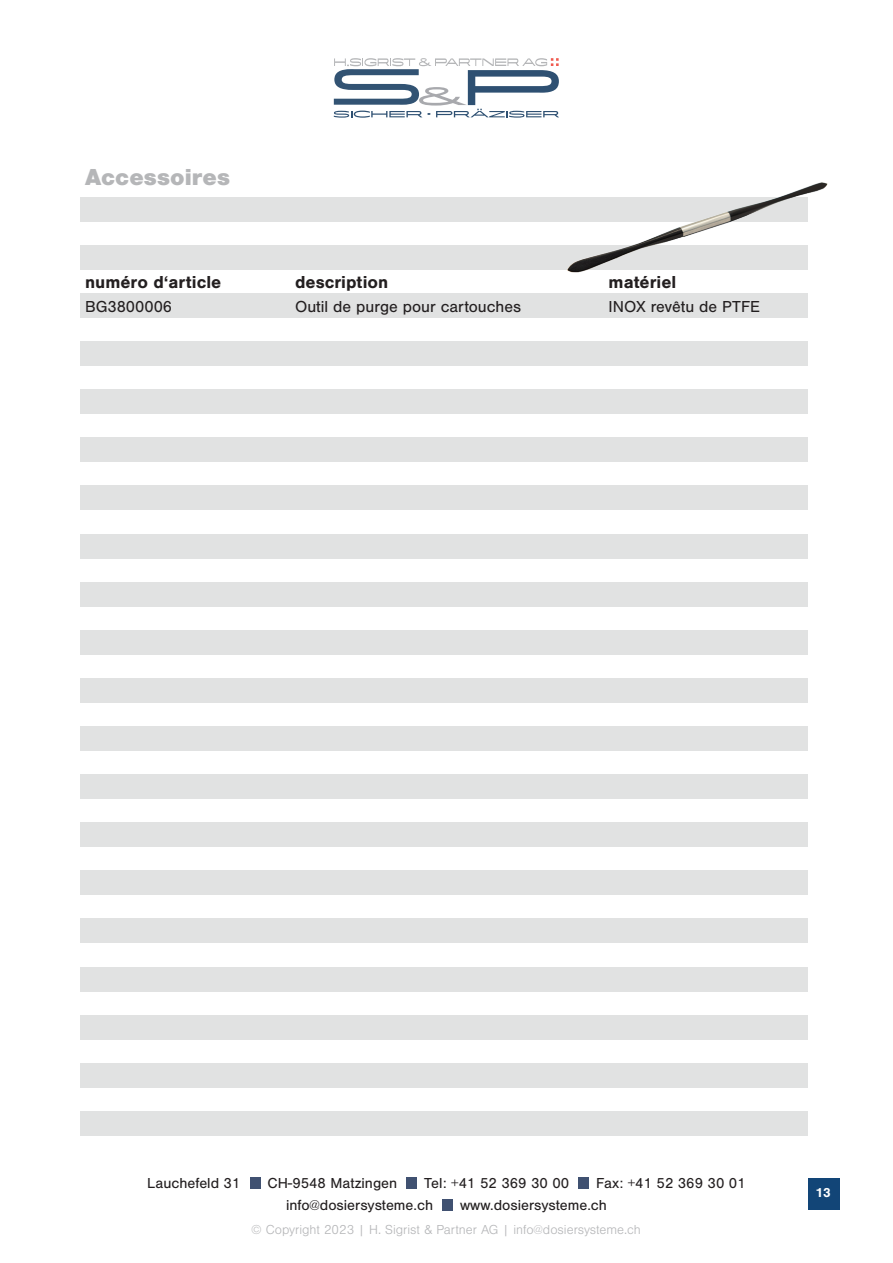
<style>
.page{position:relative;width:893px;height:1263px;background:#fff}
.page>*{position:absolute;margin:0;border:0;box-sizing:border-box;transform-origin:0 0}
.Titel_hell{font:900 24px "Nimbus San";color:#b5b6b8}
.Titel_bold{font:700 18px "Nimbus San";color:#231f20}
.t1{font:16.5px "Nimbus San";color:#231f20}
.t2{font:15px "Nimbus San";color:#231f20}
.t3{font:300 13.5px "Nimbus San";color:#b5b6b8}
.t4{font:700 13.5px "Nimbus San";color:#fff}
</style>
<div class="page">
<div style="left:808px;top:1178px;width:31px;height:31px;background:#124577"></div>
<div style="left:250px;top:1178px;width:10px;height:11px;background:#405171"></div>
<div style="left:406px;top:1178px;width:11px;height:11px;background:#405171"></div>
<div style="left:442px;top:1199px;width:11px;height:11px;background:#405171"></div>
<div style="left:578px;top:1178px;width:10px;height:11px;background:#405171"></div>
<svg style="left:334px;top:58px;width:225px;height:60px"></svg>
<div style="left:81px;top:293px;width:727px;height:24px;background:#e1e2e2"></div>
<div style="left:81px;top:197px;width:727px;height:24px;background:#e1e2e2"></div>
<div style="left:81px;top:341px;width:727px;height:25px;background:#e1e2e2"></div>
<div style="left:81px;top:245px;width:727px;height:24px;background:#e1e2e2"></div>
<div style="left:81px;top:390px;width:727px;height:24px;background:#e1e2e2"></div>
<div style="left:81px;top:438px;width:727px;height:24px;background:#e1e2e2"></div>
<div style="left:81px;top:486px;width:727px;height:24px;background:#e1e2e2"></div>
<div style="left:81px;top:534px;width:727px;height:24px;background:#e1e2e2"></div>
<div style="left:81px;top:582px;width:727px;height:24px;background:#e1e2e2"></div>
<div style="left:81px;top:630px;width:727px;height:24px;background:#e1e2e2"></div>
<div style="left:81px;top:678px;width:727px;height:24px;background:#e1e2e2"></div>
<div style="left:81px;top:726px;width:727px;height:24px;background:#e1e2e2"></div>
<div style="left:81px;top:774px;width:727px;height:25px;background:#e1e2e2"></div>
<div style="left:81px;top:823px;width:727px;height:24px;background:#e1e2e2"></div>
<div style="left:81px;top:871px;width:727px;height:24px;background:#e1e2e2"></div>
<div style="left:81px;top:919px;width:727px;height:24px;background:#e1e2e2"></div>
<div style="left:81px;top:967px;width:727px;height:24px;background:#e1e2e2"></div>
<div style="left:81px;top:1015px;width:727px;height:24px;background:#e1e2e2"></div>
<div style="left:81px;top:1063px;width:727px;height:24px;background:#e1e2e2"></div>
<div style="left:81px;top:1111px;width:727px;height:24px;background:#e1e2e2"></div>
<img style="left:557px;top:182px;width:271px;height:91px">
<p class="Titel_hell" style="left:85px;top:163px;width:147px">Accessoires</p>
<p class="Titel_bold" style="left:85px;top:272px;width:138px">numéro d‘article</p>
<p class="Titel_bold" style="left:295px;top:272px;width:95px">description</p>
<p class="Titel_bold" style="left:609px;top:272px;width:69px">matériel</p>
<p class="t1" style="left:85px;top:298px;width:89px">BG3800006</p>
<p class="t1" style="left:295px;top:298px;width:228px">Outil de purge pour cartouches</p>
<p class="t1" style="left:609px;top:298px;width:153px">INOX revêtu de PTFE</p>
<p class="t2" style="left:147px;top:1175px;width:95px">Lauchefeld 31</p>
<p class="t2" style="left:267px;top:1175px;width:131px">CH-9548 Matzingen</p>
<p class="t2" style="left:424px;top:1175px;width:146px">Tel: +41 52 369 30 00</p>
<p class="t2" style="left:596px;top:1175px;width:151px">Fax: +41 52 369 30 01</p>
<p class="t2" style="left:286px;top:1196px;width:149px">info@dosiersysteme.ch</p>
<p class="t2" style="left:460px;top:1196px;width:148px">www.dosiersysteme.ch</p>
<p class="t3" style="left:251px;top:1222px;width:391px">© Copyright 2023 | H. Sigrist &amp; Partner AG | info@dosiersysteme.ch</p>
<p class="t4" style="left:815px;top:1184px;width:17px">13</p>
</div>
